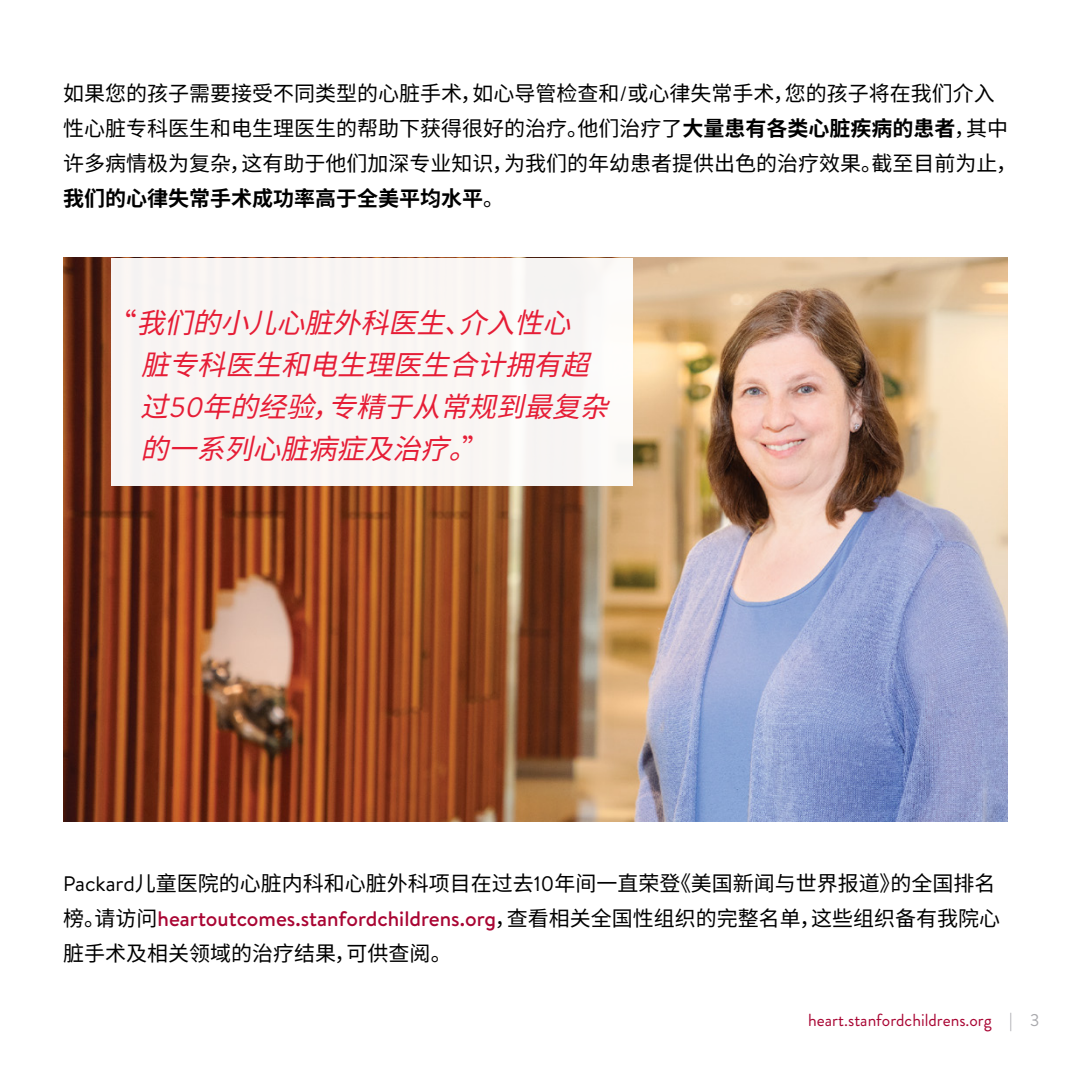
<style>
.page{position:relative;width:1071px;height:1071px;background:#fff}
.page>*{position:absolute;margin:0;border:0;box-sizing:border-box;transform-origin:0 0}
.t1{font:italic 28px/42px "Source Han Sans SC";color:#e61d36}
.t2{font:21px/35px "Source Han Sans SC";color:#000}
.t3{font:500 21px "Brandon Text";color:#a90533}
.t4{font:17.5px "Brandon Grotesque";color:#a90533}
.s1{font-family:"Brandon Text"}
.s2{font-weight:700}
.s3{font-style:normal}
.s4{font-family:"Source Han Sans SC";font-weight:400;color:#000}
.s5{color:#a9a9ad}
</style>
<div class="page">
<img style="left:63px;top:258px;width:945px;height:563px">
<div style="left:111px;top:258px;width:522px;height:227px;background:#f9f5f3"></div>
<p class="t2" style="left:63px;top:76px;width:956px">如果您的孩子需要接受不同类型的心脏手术，如心导管检查和<span class="s1">/</span>或心律失常手术，您的孩子将在我们介入性心脏专科医生和电生理医生的帮助下获得很好的治疗。他们治疗了<span class="s2">大量患有各类心脏疾病的患者</span>，其中许多病情极为复杂，这有助于他们加深专业知识，为我们的年幼患者提供出色的治疗效果。截至目前为止，<span class="s2">我们的心律失常手术成功率高于全美平均水平</span>。</p>
<h1 class="t1" style="left:140px;top:303px;width:486px;text-indent:-31px"><span class="s3">“</span> 我们的小儿心脏外科医生、介入性心脏专科医生和电生理医生合计拥有超过<span class="s1">5 0</span> 年的经验，专精于从常规到最复杂的一系列心脏病症及治疗。<span class="s3">”</span></h1>
<p class="t2" style="left:63px;top:866px;width:934px"><span class="s1">Packard</span>儿童医院的心脏内科和心脏外科项目在过去<span class="s1">10</span>年间一直荣登《美国新闻与世界报道》的全国排名</p>
<p class="t3" style="left:63px;top:904px;width:939px"><span class="s4">榜。请访问</span>heartoutcomes.stanfordchildrens.org<span class="s4">，查看相关全国性组织的完整名单，这些组织备有我院心</span></p>
<p class="t2" style="left:63px;top:936px;width:390px">脏手术及相关领域的治疗结果，可供查阅。</p>
<p class="t4" style="left:808px;top:1008px;width:233px">heart.stanfordchildrens.org <span class="s5">| 3</span></p>
</div>
